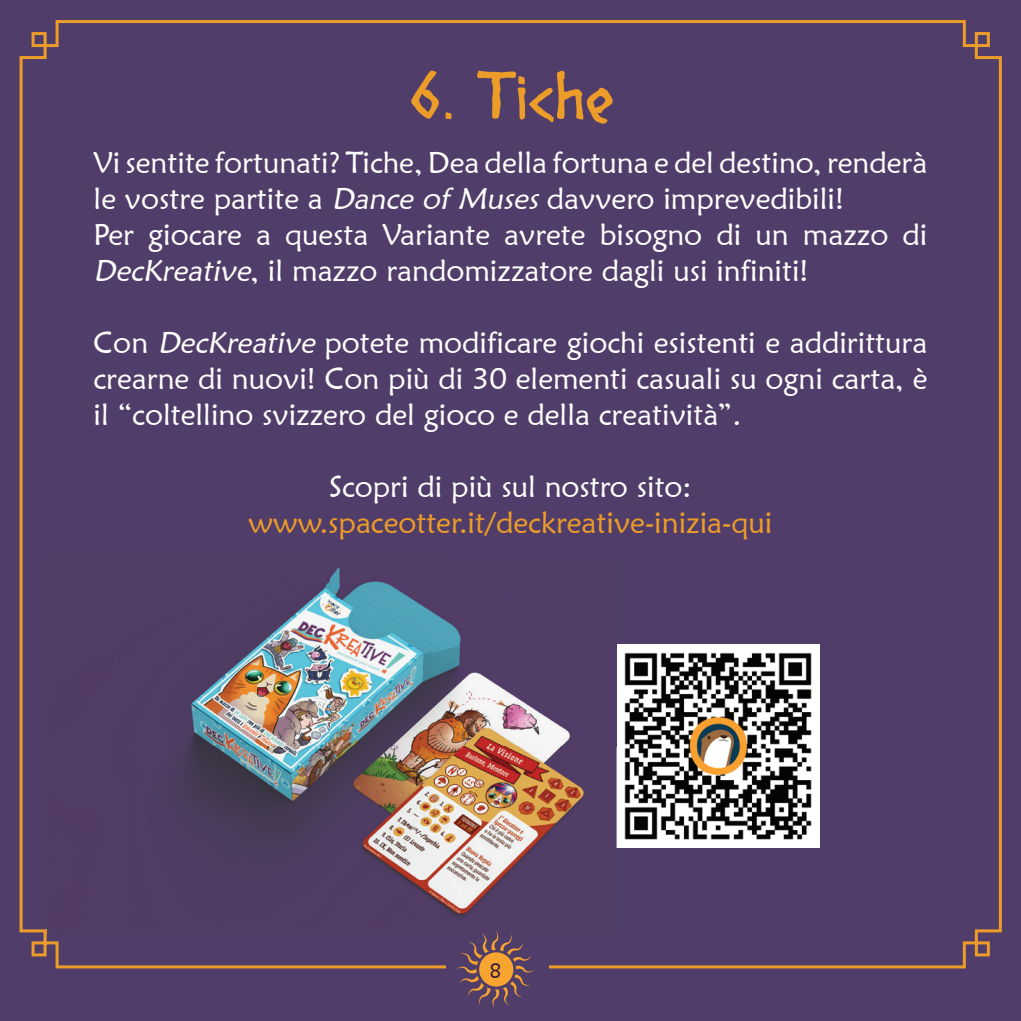
<style>
.page{position:relative;width:1021px;height:1021px;background:#fff}
.page>*{position:absolute;margin:0;border:0;box-sizing:border-box;transform-origin:0 0}
.t1{font:60px "Diogenes";letter-spacing:.03em;color:#ec9c28}
.t2{font:30px/36px "Maiandra GD";color:#fff}
.t3{font:30px "Maiandra GD";color:#ec9c28}
.t4{font:21px "Maiandra GD";color:#2d1a3d}
.s1{font-style:italic}
</style>
<div class="page">
<div style="left:0;top:0;width:1020px;height:1020px;background:#513d69"></div>
<div style="left:20px;top:20px;width:981px;height:948px;background:#513d69"></div>
<div style="left:446px;top:929px;width:103px;height:78px;background:#513d69"></div>
<img style="left:616px;top:645px;width:203px;height:202px">
<img style="left:46px;top:559px;width:570px;height:374px">
<img style="left:446px;top:929px;width:103px;height:4px">
<svg style="left:456px;top:930px;width:78px;height:77px"></svg>
<h1 class="t1" style="left:408px;top:63px;width:206px">6. Tiche</h1>
<p class="t2" style="left:94px;top:144px;width:835px">Vi sentite fortunati? Tiche, Dea della fortuna e del destino, renderà le vostre partite a <span class="s1">Dance of Muses</span> davvero imprevedibili!<br>Per giocare a questa Variante avrete bisogno di un mazzo di <span class="s1">DecKreative</span>, il mazzo randomizzatore dagli usi infiniti!</p>
<p class="t2" style="left:94px;top:324px;width:835px;text-align:justify">Con <span class="s1">DecKreative</span> potete modificare giochi esistenti e addirittura crearne di nuovi! Con più di 30 elementi casuali su ogni carta, è il “coltellino svizzero del gioco e della creatività”.</p>
<p class="t2" style="left:329px;top:468px;width:364px">Scopri di più sul nostro sito:</p>
<p class="t3" style="left:248px;top:504px;width:525px">www.spaceotter.it/deckreative-inizia-qui</p>
<p class="t4" style="left:489px;top:957px;width:13px">8</p>
</div>
